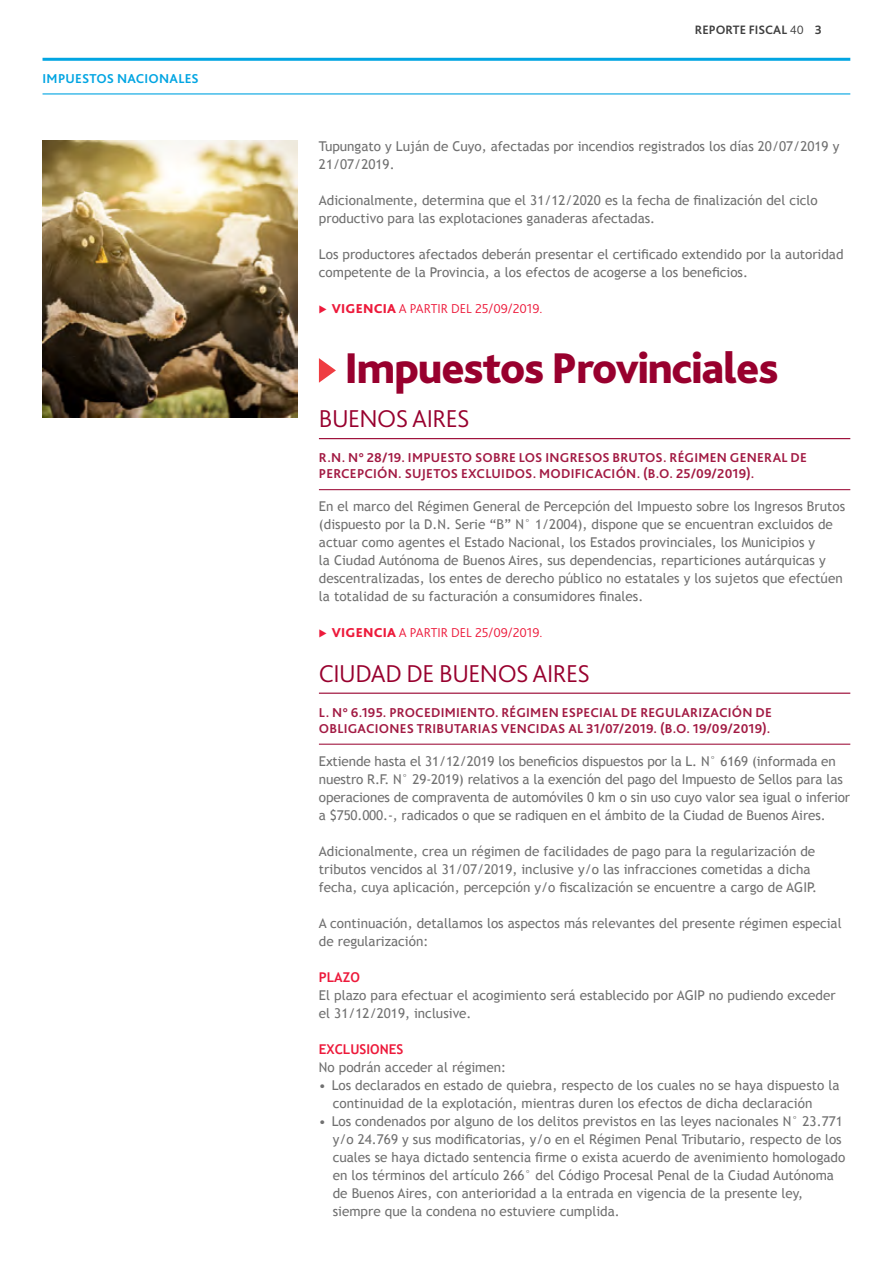
<style>
.page{position:relative;width:893px;height:1263px;background:#fff}
.page>*{position:absolute;margin:0;border:0;box-sizing:border-box;transform-origin:0 0}
.Article_heading{font:800 45px "Bliss Pro";letter-spacing:-.025em;color:#98002e}
.Subtitulo{font:300 25.5px "Bliss Pro";letter-spacing:-.02em;color:#98002e}
.Texto_Comun{font:13.5px/18px "Trebuchet MS";color:#707070}
.Bajada_Subtitulo{font:700 13.5px/16.5px "Bliss Pro";letter-spacing:.02em;color:#a21a43}
.t1{font:300 13.5px "Bliss Pro";color:#ed1a3b}
.Bajada_Subtitulo-2{font:700 13.5px "Bliss Pro";letter-spacing:.02em;color:#02a5e2}
.Subtitulo1{font:700 13.5px "Trebuchet MS";color:#ed1a3b}
.t2{font:700 12.75px "Bliss Pro";color:#404040}
.s1{font-weight:300}
.s2{font-weight:800}
</style>
<div class="page">
<img style="left:43px;top:141px;width:254px;height:276px">
<hr style="left:43px;top:58px;width:807px;height:3px;background:#02a5e2">
<hr style="left:43px;top:93px;width:807px;height:1px;background:#02a5e2">
<hr style="left:319px;top:438px;width:531px;height:1px;background:#98002e">
<hr style="left:319px;top:489px;width:531px;height:1px;background:#a21a43">
<hr style="left:319px;top:693px;width:531px;height:1px;background:#98002e">
<hr style="left:319px;top:744px;width:531px;height:1px;background:#a21a43">
<svg style="left:319px;top:358px;width:17px;height:25px"></svg>
<p class="Bajada_Subtitulo-2" style="left:43px;top:70px;width:158px">IMPUESTOS NACIONALES</p>
<p class="t2" style="left:695px;top:22px;width:129px">REPORTE FISCAL <span class="s1">40</span> 3</p>
<p class="Texto_Comun" style="left:319px;top:137px;width:522px">Tupungato y Luján de Cuyo, afectadas por incendios registrados los días 20/07/2019 y<br>21/07/2019.</p>
<p class="Texto_Comun" style="left:319px;top:191px;width:500px">Adicionalmente, determina que el 31/12/2020 es la fecha de finalización del ciclo productivo para las explotaciones ganaderas afectadas.</p>
<p class="Texto_Comun" style="left:319px;top:245px;width:526px">Los productores afectados deberán presentar el certificado extendido por la autoridad competente de la Provincia, a los efectos de acogerse a los beneficios.</p>
<p class="t1" style="left:332px;top:300px;width:212px"><span class="s2">VIGENCIA</span> A PARTIR DEL 25/09/2019.</p>
<p class="Article_heading" style="left:344px;top:340px;width:435px">Impuestos Provinciales</p>
<p class="Subtitulo" style="left:319px;top:403px;width:152px">BUENOS AIRES</p>
<p class="Bajada_Subtitulo" style="left:319px;top:449px;width:490px">R.N. N° 28/19. IMPUESTO SOBRE LOS INGRESOS BRUTOS. RÉGIMEN GENERAL DE<br>PERCEPCIÓN. SUJETOS EXCLUIDOS. MODIFICACIÓN. (B.O. 25/09/2019).</p>
<p class="Texto_Comun" style="left:319px;top:498px;width:528px">En el marco del Régimen General de Percepción del Impuesto sobre los Ingresos Brutos (dispuesto por la D.N. Serie “B” N° 1/2004), dispone que se encuentran excluidos de actuar como agentes el Estado Nacional, los Estados provinciales, los Municipios y<br>la Ciudad Autónoma de Buenos Aires, sus dependencias, reparticiones autárquicas y descentralizadas, los entes de derecho público no estatales y los sujetos que efectúen la totalidad de su facturación a consumidores finales.</p>
<p class="t1" style="left:332px;top:624px;width:212px"><span class="s2">VIGENCIA</span> A PARTIR DEL 25/09/2019.</p>
<p class="Subtitulo" style="left:319px;top:658px;width:273px">CIUDAD DE BUENOS AIRES</p>
<p class="Bajada_Subtitulo" style="left:319px;top:703px;width:454px">L. N° 6.195. PROCEDIMIENTO. RÉGIMEN ESPECIAL DE REGULARIZACIÓN DE<br>OBLIGACIONES TRIBUTARIAS VENCIDAS AL 31/07/2019. (B.O. 19/09/2019).</p>
<p class="Texto_Comun" style="left:319px;top:752px;width:533px">Extiende hasta el 31/12/2019 los beneficios dispuestos por la L. N° 6169 (informada en nuestro R.F. N° 29-2019) relativos a la exención del pago del Impuesto de Sellos para las operaciones de compraventa de automóviles 0 km o sin uso cuyo valor sea igual o inferior a $750.000.-, radicados o que se radiquen en el ámbito de la Ciudad de Buenos Aires.</p>
<p class="Texto_Comun" style="left:319px;top:842px;width:500px">Adicionalmente, crea un régimen de facilidades de pago para la regularización de tributos vencidos al 31/07/2019, inclusive y/o las infracciones cometidas a dicha fecha, cuya aplicación, percepción y/o fiscalización se encuentre a cargo de AGIP.</p>
<p class="Texto_Comun" style="left:319px;top:914px;width:524px">A continuación, detallamos los aspectos más relevantes del presente régimen especial de regularización:</p>
<p class="Subtitulo1" style="left:319px;top:969px;width:42px">PLAZO</p>
<p class="Texto_Comun" style="left:319px;top:986px;width:518px">El plazo para efectuar el acogimiento será establecido por AGIP no pudiendo exceder el 31/12/2019, inclusive.</p>
<p class="Subtitulo1" style="left:319px;top:1041px;width:86px">EXCLUSIONES</p>
<p class="Texto_Comun" style="left:319px;top:1058px;width:189px">No podrán acceder al régimen:</p>
<p class="Texto_Comun" style="left:333px;top:1076px;width:508px;text-indent:-14px">• Los declarados en estado de quiebra, respecto de los cuales no se haya dispuesto la continuidad de la explotación, mientras duren los efectos de dicha declaración</p>
<p class="Texto_Comun" style="left:333px;top:1112px;width:514px;text-indent:-14px">• Los condenados por alguno de los delitos previstos en las leyes nacionales N° 23.771 y/o 24.769 y sus modificatorias, y/o en el Régimen Penal Tributario, respecto de los cuales se haya dictado sentencia firme o exista acuerdo de avenimiento homologado en los términos del artículo 266° del Código Procesal Penal de la Ciudad Autónoma de Buenos Aires, con anterioridad a la entrada en vigencia de la presente ley, siempre que la condena no estuviere cumplida.</p>
</div>
